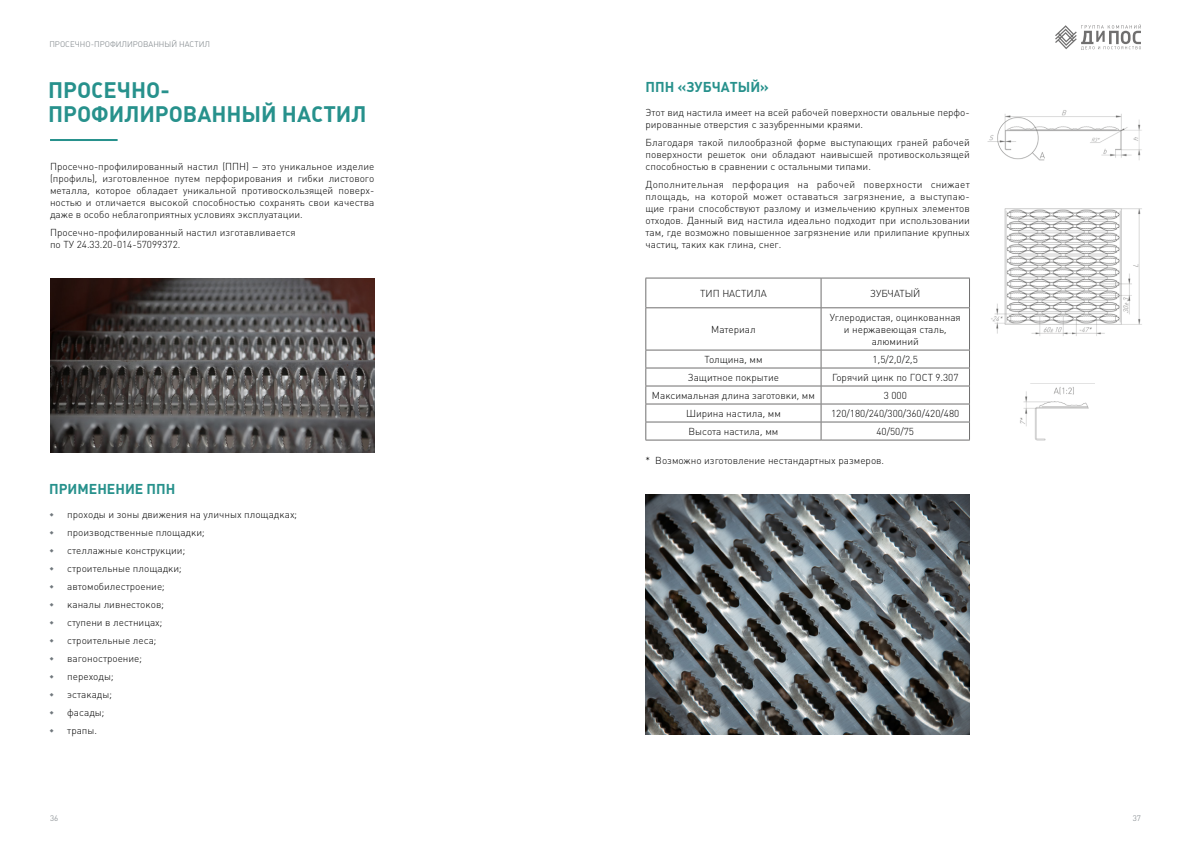
<style>
.page{position:relative;width:1191px;height:842px;background:#fff}
.page>*{position:absolute;margin:0;border:0;box-sizing:border-box;transform-origin:0 0}
.t1{font:700 22px/24px "Plumb";color:#27918c}
.t2{font:700 14px "Plumb";color:#27918c}
.t3{font:300 10px/12px "Plumb";color:#000;text-align:justify}
.t4{font:300 8px "Plumb";color:#70777c}
</style>
<div class="page">
<hr style="left:50px;top:139px;width:68px;height:2px;background:#27918c">
<svg style="left:1055px;top:24px;width:86px;height:26px"></svg>
<svg style="left:820px;top:279px;width:1px;height:28px"></svg>
<hr style="left:645px;top:307px;width:176px;height:1px;background:#706f6f">
<hr style="left:821px;top:307px;width:148px;height:1px;background:#706f6f">
<hr style="left:820px;top:308px;width:1px;height:42px;background:#706f6f">
<hr style="left:645px;top:350px;width:176px;height:1px;background:#706f6f">
<hr style="left:821px;top:350px;width:148px;height:1px;background:#706f6f">
<hr style="left:645px;top:368px;width:176px;height:1px;background:#706f6f">
<hr style="left:821px;top:368px;width:148px;height:1px;background:#706f6f">
<hr style="left:645px;top:386px;width:176px;height:1px;background:#706f6f">
<hr style="left:821px;top:386px;width:148px;height:1px;background:#706f6f">
<hr style="left:645px;top:404px;width:176px;height:1px;background:#706f6f">
<hr style="left:821px;top:404px;width:148px;height:1px;background:#706f6f">
<hr style="left:645px;top:422px;width:176px;height:1px;background:#706f6f">
<hr style="left:821px;top:422px;width:148px;height:1px;background:#706f6f">
<svg style="left:820px;top:350px;width:1px;height:90px"></svg>
<hr style="left:645px;top:278px;width:176px;height:1px;background:#706f6f">
<svg style="left:645px;top:278px;width:1px;height:29px"></svg>
<hr style="left:821px;top:278px;width:148px;height:1px;background:#706f6f">
<svg style="left:969px;top:278px;width:1px;height:29px"></svg>
<hr style="left:645px;top:308px;width:1px;height:42px;background:#706f6f">
<hr style="left:969px;top:308px;width:1px;height:42px;background:#706f6f">
<svg style="left:645px;top:350px;width:1px;height:90px"></svg>
<svg style="left:969px;top:350px;width:1px;height:90px"></svg>
<hr style="left:645px;top:440px;width:176px;height:1px;background:#706f6f">
<hr style="left:821px;top:440px;width:148px;height:1px;background:#706f6f">
<img style="left:645px;top:494px;width:324px;height:240px">
<img style="left:991px;top:208px;width:151px;height:128px">
<img style="left:987px;top:110px;width:155px;height:51px">
<img style="left:1020px;top:383px;width:74px;height:57px">
<img style="left:50px;top:278px;width:324px;height:174px">
<p class="t4" style="left:49px;top:40px;width:162px">ПРОСЕЧНО-ПРОФИЛИРОВАННЫЙ НАСТИЛ</p>
<h1 class="t1" style="left:48px;top:78px;width:320px">ПРОСЕЧНО-<br>ПРОФИЛИРОВАННЫЙ НАСТИЛ</h1>
<p class="t3" style="left:50px;top:161px;width:326px">Просечно-профилированный настил (ППН) – это уникальное изделие (профиль), изготовленное путем перфорирования и гибки листового металла, которое обладает уникальной противоскользящей поверх&shy;ностью и отличается высокой способностью сохранять свои качества даже в особо неблагоприятных условиях эксплуатации.</p>
<p class="t3" style="left:50px;top:227px;width:247px">Просечно-профилированный настил изготавливается по ТУ 24.33.20-014-57099372.</p>
<h2 class="t2" style="left:49px;top:481px;width:128px">ПРИМЕНЕНИЕ ППН</h2>
<p class="t3" style="left:67px;top:506px;width:231px;line-height:18px;text-align:left">проходы и зоны движения на уличных площадках; производственные площадки;<br>стеллажные конструкции;<br>строительные площадки;<br>автомобилестроение;<br>каналы ливнестоков;<br>ступени в лестницах;<br>строительные леса;<br>вагоностроение;<br>переходы;<br>эстакады;<br>фасады;<br>трапы.</p>
<h2 class="t2" style="left:645px;top:79px;width:125px">ППН «ЗУБЧАТЫЙ»</h2>
<p class="t3" style="left:645px;top:107px;width:326px">Этот вид настила имеет на всей рабочей поверхности овальные перфо&shy;рированные отверстия с зазубренными краями.</p>
<p class="t3" style="left:645px;top:137px;width:326px">Благодаря такой пилообразной форме выступающих граней рабочей поверхности решеток они обладают наивысшей противоскользящей способностью в сравнении с остальными типами.</p>
<p class="t3" style="left:645px;top:179px;width:326px">Дополнительная перфорация на рабочей поверхности снижает площадь, на которой может оставаться загрязнение, а выступаю&shy;щие грани способствуют разлому и измельчению крупных элементов отходов. Данный вид настила идеально подходит при использовании там, где возможно повышенное загрязнение или прилипание крупных частиц, таких как глина, снег.</p>
<p class="t3" style="left:700px;top:287px;width:68px">ТИП НАСТИЛА</p>
<p class="t3" style="left:870px;top:287px;width:52px">ЗУБЧАТЫЙ</p>
<p class="t3" style="left:711px;top:323px;width:46px">Материал</p>
<p class="t3" style="left:830px;top:311px;width:132px;text-align:center">Углеродистая, оцинкованная и нержавеющая сталь, алюминий</p>
<p class="t3" style="left:704px;top:354px;width:60px">Толщина, мм</p>
<p class="t3" style="left:872px;top:354px;width:47px">1,5/2,0/2,5</p>
<p class="t3" style="left:688px;top:372px;width:93px">Защитное покрытие</p>
<p class="t3" style="left:832px;top:372px;width:128px">Горячий цинк по ГОСТ 9.307</p>
<p class="t3" style="left:652px;top:390px;width:164px">Максимальная длина заготовки, мм</p>
<p class="t3" style="left:883px;top:390px;width:25px">3 000</p>
<p class="t3" style="left:686px;top:408px;width:96px">Ширина настила, мм</p>
<p class="t3" style="left:831px;top:408px;width:130px">120/180/240/300/360/420/480</p>
<p class="t3" style="left:688px;top:426px;width:91px">Высота настила, мм</p>
<p class="t3" style="left:876px;top:426px;width:39px">40/50/75</p>
<p class="t3" style="left:645px;top:455px;width:240px">* Возможно изготовление нестандартных размеров.</p>
<p class="t4" style="left:50px;top:814px;width:10px">36</p>
<p class="t4" style="left:1132px;top:814px;width:10px">37</p>
</div>
